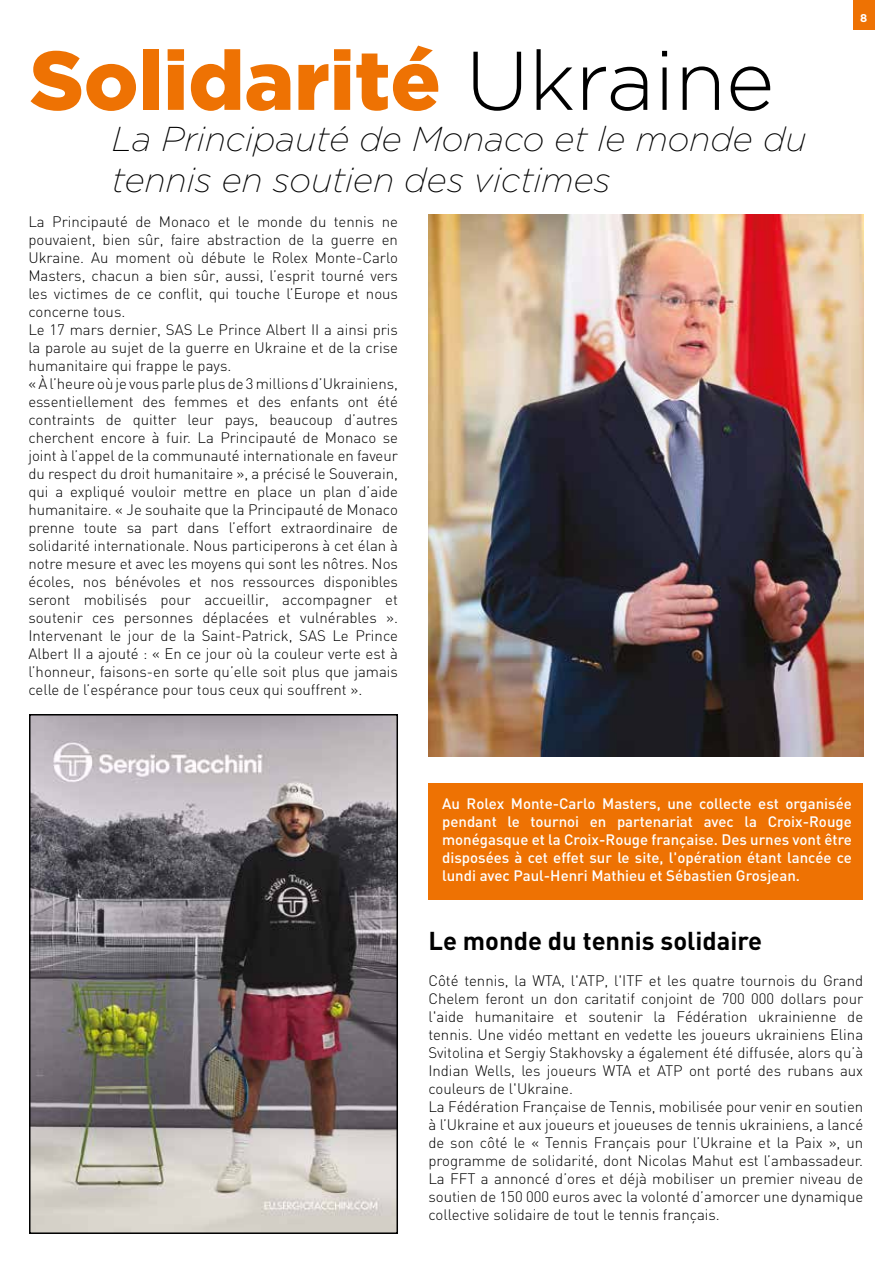
<style>
.page{position:relative;width:893px;height:1263px;background:#fff}
.page>*{position:absolute;margin:0;border:0;box-sizing:border-box;transform-origin:0 0}
.t1{font:900 83.1px "Gotham";color:#ee7203}
.t2{font:italic 200 34.5px/41.4px "Gotham";color:#000}
.t3{font:700 25.5px "DIN";color:#000}
.t4{font:300 15px/18px "DIN";color:#000}
.t5{font:500 15px/18px "DIN";color:#fff;text-align:justify}
.t6{font:700 11.25px "Gotham";color:#fff}
.s1{font-weight:300;color:#000}
</style>
<div class="page">
<div style="left:853px;top:0;width:22px;height:29px;background:#ee7203"></div>
<img style="left:32px;top:717px;width:363px;height:514px">
<div style="left:29px;top:714px;width:369px;height:520px;border:2px solid #000"></div>
<img style="left:428px;top:215px;width:435px;height:541px">
<div style="left:428px;top:783px;width:435px;height:116px;background:#ee7203"></div>
<h1 class="t1" style="left:30px;top:32px;width:746px">Solidarité <span class="s1">Ukraine</span></h1>
<h2 class="t2" style="left:112px;top:118px;width:696px">La Principauté de Monaco et le monde du tennis en soutien des victimes</h2>
<p class="t4" style="left:28px;top:212px;width:371px">La Principauté de Monaco et le monde du tennis ne pouvaient, bien sûr, faire abstraction de la guerre en Ukraine. Au moment où débute le Rolex Monte-Carlo Masters, chacun a bien sûr, aussi, l’esprit tourné vers les victimes de ce conflit, qui touche l’Europe et nous concerne tous.<br>Le 17 mars dernier, SAS Le Prince Albert II a ainsi pris la parole au sujet de la guerre en Ukraine et de la crise humanitaire qui frappe le pays.<br>«À l’heure où je vous parle plus de 3 millions d’Ukrainiens, essentiellement des femmes et des enfants ont été contraints de quitter leur pays, beaucoup d’autres cherchent encore à fuir. La Principauté de Monaco se joint à l’appel de la communauté internationale en faveur du respect du droit humanitaire », a précisé le Souverain, qui a expliqué vouloir mettre en place un plan d’aide humanitaire. « Je souhaite que la Principauté de Monaco prenne toute sa part dans l’effort extraordinaire de solidarité internationale. Nous participerons à cet élan à notre mesure et avec les moyens qui sont les nôtres. Nos écoles, nos bénévoles et nos ressources disponibles seront mobilisés pour accueillir, accompagner et soutenir ces personnes déplacées et vulnérables ».<br>Intervenant le jour de la Saint-Patrick, SAS Le Prince Albert II a ajouté : « En ce jour où la couleur verte est à l’honneur, faisons-en sorte qu’elle soit plus que jamais celle de l’espérance pour tous ceux qui souffrent ».</p>
<p class="t6" style="left:860px;top:11px;width:9px">8</p>
<p class="t5" style="left:442px;top:794px;width:411px">Au Rolex Monte-Carlo Masters, une collecte est organisée pendant le tournoi en partenariat avec la Croix-Rouge monégasque et la Croix-Rouge française. Des urnes vont être disposées à cet effet sur le site, l'opération étant lancée ce lundi avec Paul-Henri Mathieu et Sébastien Grosjean.</p>
<h3 class="t3" style="left:428px;top:924px;width:335px">Le monde du tennis solidaire</h3>
<p class="t4" style="left:428px;top:971px;width:436px">Côté tennis, la WTA, l'ATP, l'ITF et les quatre tournois du Grand Chelem feront un don caritatif conjoint de 700 000 dollars pour l'aide humanitaire et soutenir la Fédération ukrainienne de tennis. Une vidéo mettant en vedette les joueurs ukrainiens Elina Svitolina et Sergiy Stakhovsky a également été diffusée, alors qu’à Indian Wells, les joueurs WTA et ATP ont porté des rubans aux couleurs de l'Ukraine.<br>La Fédération Française de Tennis, mobilisée pour venir en soutien à l’Ukraine et aux joueurs et joueuses de tennis ukrainiens, a lancé de son côté le « Tennis Français pour l’Ukraine et la Paix », un programme de solidarité, dont Nicolas Mahut est l’ambassadeur.<br>La FFT a annoncé d’ores et déjà mobiliser un premier niveau de soutien de 150 000 euros avec la volonté d’amorcer une dynamique collective solidaire de tout le tennis français.</p>
</div>
